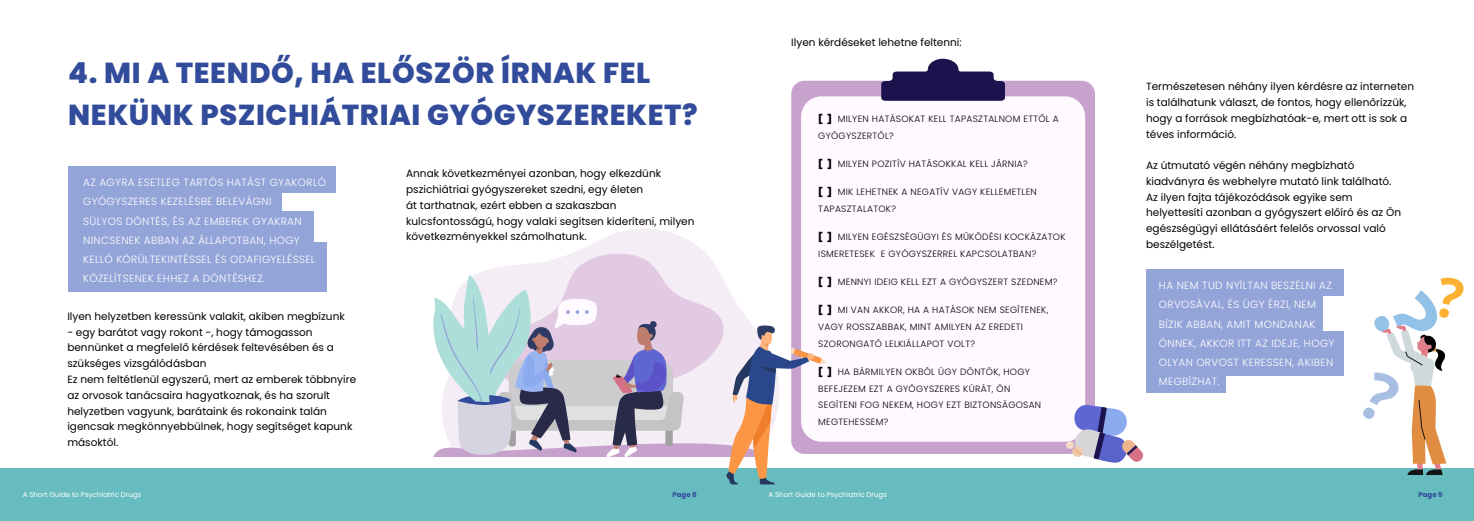
<style>
.page{position:relative;width:1474px;height:521px;background:#fff}
.page>*{position:absolute;margin:0;border:0;box-sizing:border-box;transform-origin:0 0}
.t1{font:800 28.88px/42.9px "Poppins";letter-spacing:.02em;color:#324b9a}
.t2{font:10.5px/15.8px "Poppins";color:#000}
.t3{font:300 10.5px/19.2px "Poppins";letter-spacing:.03em;color:#fff}
.t4{font:300 9.1px/16.6px "Poppins";letter-spacing:.03em;color:#000}
.t5{font:7px "Poppins";color:#fff}
.t6{font:700 7px "Poppins";color:#314b9b}
.s1{font-weight:900}
</style>
<div class="page">
<div style="left:737px;top:468px;width:736px;height:53px;background:#67bcc0"></div>
<div style="left:0;top:468px;width:737px;height:53px;background:#67bcc0"></div>
<div style="left:68px;top:242px;width:258px;height:50px;background:#93a4d8"></div>
<div style="left:68px;top:190px;width:214px;height:27px;background:#93a4d8"></div>
<div style="left:68px;top:211px;width:246px;height:24px;background:#93a4d8"></div>
<div style="left:68px;top:166px;width:268px;height:26px;background:#93a4d8"></div>
<div style="left:68px;top:232px;width:246px;height:24px;background:#93a4d8"></div>
<div style="left:1146px;top:370px;width:79px;height:22px;background:#93a4d8"></div>
<div style="left:1146px;top:293px;width:176px;height:27px;background:#93a4d8"></div>
<div style="left:1146px;top:314px;width:176px;height:24px;background:#93a4d8"></div>
<div style="left:1146px;top:269px;width:197px;height:26px;background:#93a4d8"></div>
<div style="left:1146px;top:331px;width:197px;height:44px;background:#93a4d8"></div>
<svg style="left:1363px;top:277px;width:100px;height:198px"></svg>
<div style="left:791px;top:81px;width:303px;height:373px;background:#c7a2cc;border-radius:13px"></div>
<div style="left:801px;top:96px;width:284px;height:346px;background:#fffaff;border-radius:20px"></div>
<svg style="left:881px;top:59px;width:124px;height:42px"></svg>
<svg style="left:1065px;top:404px;width:78px;height:59px"></svg>
<svg style="left:585px;top:228px;width:115px;height:20px;fill:#f5edf5"></svg>
<svg style="left:492px;top:248px;width:225px;height:21px;fill:#f5edf5"></svg>
<svg style="left:433px;top:269px;width:394px;height:215px"></svg>
<h1 class="t1" style="left:68px;top:51px;width:631px">4. MI A TEENDŐ, HA ELŐSZÖR ÍRNAK FEL<br>NEKÜNK PSZICHIÁTRIAI GYÓGYSZEREKET?</h1>
<p class="t3" style="left:83px;top:173px;width:244px">AZ AGYRA ESETLEG TARTÓS HATÁST GYAKORLÓ GYÓGYSZERES KEZELÉSBE BELEVÁGNI<br>SÚLYOS DÖNTÉS, ÉS AZ EMBEREK GYAKRAN NINCSENEK ABBAN AZ ÁLLAPOTBAN, HOGY KELLŐ KÖRÜLTEKINTÉSSEL ÉS ODAFIGYELÉSSEL KÖZELÍTSENEK EHHEZ A DÖNTÉSHEZ.</p>
<p class="t2" style="left:406px;top:166px;width:290px">Annak következményei azonban, hogy elkezdünk pszichiátriai gyógyszereket szedni, egy életen<br>át tarthatnak, ezért ebben a szakaszban kulcsfontosságú, hogy valaki segítsen kideríteni, milyen következményekkel számolhatunk.</p>
<p class="t2" style="left:67px;top:308px;width:279px">Ilyen helyzetben keressünk valakit, akiben megbízunk</p>
<p class="t2" style="left:67px;top:324px;width:290px">- egy barátot vagy rokont -, hogy támogasson bennünket a megfelelő kérdések feltevésében és a szükséges vizsgálódásban<br>Ez nem feltétlenül egyszerű, mert az emberek többnyire az orvosok tanácsaira hagyatkoznak, és ha szorult helyzetben vagyunk, barátaink és rokonaink talán igencsak megkönnyebbülnek, hogy segítséget kapunk másoktól.</p>
<p class="t2" style="left:791px;top:35px;width:172px">Ilyen kérdéseket lehetne feltenni:</p>
<p class="t4" style="left:818px;top:111px;width:242px"><span class="s1">[ ]</span> MILYEN HATÁSOKAT KELL TAPASZTALNOM ETTŐL A<br>GYÓGYSZERTŐL?</p>
<p class="t4" style="left:818px;top:156px;width:211px"><span class="s1">[ ]</span> MILYEN POZITÍV HATÁSOKKAL KELL JÁRNIA?</p>
<p class="t4" style="left:818px;top:184px;width:220px"><span class="s1">[ ]</span> MIK LEHETNEK A NEGATÍV VAGY KELLEMETLEN<br>TAPASZTALATOK?</p>
<p class="t4" style="left:818px;top:229px;width:249px"><span class="s1">[ ]</span> MILYEN EGÉSZSÉGÜGYI ÉS MŰKÖDÉSI KOCKÁZATOK<br>ISMERETESEK E GYÓGYSZERREL KAPCSOLATBAN?</p>
<p class="t4" style="left:818px;top:274px;width:241px"><span class="s1">[ ]</span> MENNYI IDEIG KELL EZT A GYÓGYSZERT SZEDNEM?</p>
<p class="t4" style="left:818px;top:302px;width:231px"><span class="s1">[ ]</span> MI VAN AKKOR, HA A HATÁSOK NEM SEGÍTENEK,<br>VAGY ROSSZABBAK, MINT AMILYEN AZ EREDETI<br>SZORONGATÓ LELKIÁLLAPOT VOLT?</p>
<p class="t4" style="left:818px;top:363px;width:224px"><span class="s1">[ ]</span> HA BÁRMILYEN OKBÓL ÚGY DÖNTÖK, HOGY BEFEJEZEM EZT A GYÓGYSZERES KÚRÁT, ÖN SEGÍTENI FOG NEKEM, HOGY EZT BIZTONSÁGOSAN MEGTEHESSEM?</p>
<p class="t2" style="left:1146px;top:79px;width:269px">Természetesen néhány ilyen kérdésre az interneten is találhatunk választ, de fontos, hogy ellenőrizzük, hogy a források megbízhatóak-e, mert ott is sok a téves információ.</p>
<p class="t2" style="left:1146px;top:158px;width:256px">Az útmutató végén néhány megbízható kiadványra és webhelyre mutató link található.<br>Az ilyen fajta tájékozódások egyike sem helyettesíti azonban a gyógyszert előíró és az Ön egészségügyi ellátásáért felelős orvossal való beszélgetést.</p>
<p class="t3" style="left:1158px;top:276px;width:177px">HA NEM TUD NYÍLTAN BESZÉLNI AZ<br>ORVOSÁVAL, ÉS ÚGY ÉRZI, NEM<br>BÍZIK ABBAN, AMIT MONDANAK<br>ÖNNEK, AKKOR ITT AZ IDEJE, HOGY<br>OLYAN ORVOST KERESSEN, AKIBEN<br>MEGBÍZHAT.</p>
<p class="t5" style="left:23px;top:491px;width:120px">A Short Guide to Psychiatric Drugs</p>
<p class="t6" style="left:672px;top:491px;width:26px">Page 8</p>
<p class="t5" style="left:768px;top:491px;width:120px">A Short Guide to Psychiatric Drugs</p>
<p class="t6" style="left:1418px;top:491px;width:25px">Page 9</p>
</div>
